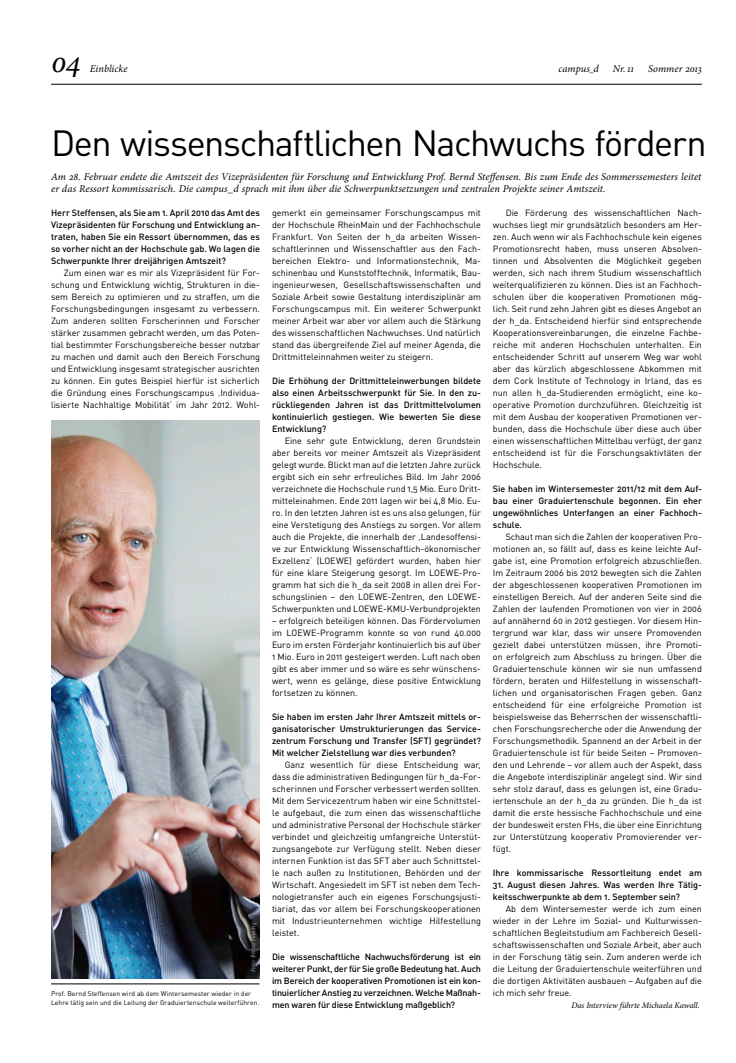
<style>
.page{position:relative;width:736px;height:1063px;background:#fff}
.page>*{position:absolute;margin:0;border:0;box-sizing:border-box;transform-origin:0 0}
.t1{font:36px "DINOT";letter-spacing:-.04em;color:#000}
.t2{font:italic 32px "Minion Pro";color:#000}
.t3{font:italic 10.4px/12px "Minion Pro";letter-spacing:.005em;color:#000}
.t4{font:9px/12px "DINOT";letter-spacing:-.005em;color:#000;text-align:justify}
.t5{font:500 9px/12px "DINOT";letter-spacing:-.005em;color:#000;text-align:justify}
.t6{font:italic 8.5px "Minion Pro";letter-spacing:-.005em;color:#000}
.t7{font:6.8px/9px "DINOT";color:#000}
.t8{font:italic 6px "Minion Pro";letter-spacing:.015em;color:#a9b5cd}
</style>
<div class="page">
<hr style="left:51px;top:84px;width:651px;height:1px;background:#000">
<img style="left:51px;top:420px;width:208px;height:558px">
<hr style="left:51px;top:984px;width:208px;height:1px;background:#000">
<h2 class="t2" style="left:51px;top:40px;width:32px">04</h2>
<p class="t3" style="left:90px;top:63px;width:39px">Einblicke</p>
<p class="t3" style="left:558px;top:63px;width:42px">campus d</p>
<p class="t3" style="left:613px;top:63px;width:23px">Nr.11</p>
<p class="t3" style="left:648px;top:63px;width:55px">Sommer 2013</p>
<h1 class="t1" style="left:51px;top:119px;width:657px">Den wissenschaftlichen Nachwuchs fördern</h1>
<p class="t3" style="left:51px;top:171px;width:652px">Am 28. Februar endete die Amtszeit des Vizepräsidenten für Forschung und Entwicklung Prof. Bernd Steffensen. Bis zum Ende des Sommerssemesters leitet er das Ressort kommissarisch. Die campus_d sprach mit ihm über die Schwerpunktsetzungen und zentralen Projekte seiner Amtszeit.</p>
<p class="t5" style="left:51px;top:206px;width:210px">Herr Steffensen, als Sie am 1. April 2010 das Amt des Vizepräsidenten für Forschung und Entwicklung an&shy;traten, haben Sie ein Ressort übernommen, das es so vorher nicht an der Hochschule gab. Wo lagen die Schwerpunkte Ihrer dreijährigen Amtszeit?</p>
<p class="t4" style="left:51px;top:266px;width:210px;text-indent:13px">Zum einen war es mir als Vizepräsident für For&shy;schung und Entwicklung wichtig, Strukturen in die&shy;sem Bereich zu optimieren und zu straffen, um die Forschungsbedingungen insgesamt zu verbessern.<br>Zum anderen sollten Forscherinnen und Forscher stärker zusammen gebracht werden, um das Poten&shy;tial bestimmter Forschungsbereiche besser nutzbar zu machen und damit auch den Bereich Forschung und Entwicklung insgesamt strategischer ausrichten zu können. Ein gutes Beispiel hierfür ist sicherlich die Gründung eines Forschungscampus ‚Individua&shy;lisierte Nachhaltige Mobilität‘ im Jahr 2012. Wohl-</p>
<p class="t8" style="left:249px;top:972px;width:51px;rotate:-90deg">Foto: Britta Hüning</p>
<p class="t7" style="left:51px;top:989px;width:210px">Prof. Bernd Steffensen wird ab dem Wintersemester wieder in der<br>Lehre tätig sein und die Leitung der Graduiertenschule weiterführen.</p>
<p class="t4" style="left:272px;top:206px;width:210px">gemerkt ein gemeinsamer Forschungscampus mit der Hochschule RheinMain und der Fachhochschule Frankfurt. Von Seiten der h_da arbeiten Wissen&shy;schaftlerinnen und Wissenschaftler aus den Fach&shy;bereichen Elektro- und Informationstechnik, Ma&shy;schinenbau und Kunststofftechnik, Informatik, Bau&shy;ingenieurwesen, Gesellschaftswissenschaften und Soziale Arbeit sowie Gestaltung interdisziplinär am Forschungscampus mit. Ein weiterer Schwerpunkt meiner Arbeit war aber vor allem auch die Stärkung des wissenschaftlichen Nachwuchses. Und natürlich stand das übergreifende Ziel auf meiner Agenda, die Drittmitteleinnahmen weiter zu steigern.</p>
<p class="t5" style="left:272px;top:374px;width:210px">Die Erhöhung der Drittmitteleinwerbungen bildete also einen Arbeitsschwerpunkt für Sie. In den zu&shy;rückliegenden Jahren ist das Drittmittelvolumen kontinuierlich gestiegen. Wie bewerten Sie diese Entwicklung?</p>
<p class="t4" style="left:272px;top:434px;width:210px;text-indent:13px">Eine sehr gute Entwicklung, deren Grundstein aber bereits vor meiner Amtszeit als Vizepräsident gelegt wurde. Blickt man auf die letzten Jahre zurück ergibt sich ein sehr erfreuliches Bild. Im Jahr 2006 verzeichnete die Hochschule rund 1,5 Mio. Euro Dritt&shy;mitteleinahmen. Ende 2011 lagen wir bei 4,8 Mio. Eu&shy;ro. In den letzten Jahren ist es uns also gelungen, für eine Verstetigung des Anstiegs zu sorgen. Vor allem auch die Projekte, die innerhalb der ‚Landesoffensi&shy;ve zur Entwicklung Wissenschaftlich-ökonomischer Exzellenz‘ (LOEWE) gefördert wurden, haben hier für eine klare Steigerung gesorgt. Im LOEWE-Pro&shy;gramm hat sich die h_da seit 2008 in allen drei For&shy;schungslinien – den LOEWE-Zentren, den LOEWE-Schwerpunkten und LOEWE-KMU-Verbundprojekten</p>
<p class="t4" style="left:272px;top:614px;width:210px">– erfolgreich beteiligen können. Das Fördervolumen im LOEWE-Programm konnte so von rund 40.000<br>Euro im ersten Förderjahr kontinuierlich bis auf über 1 Mio. Euro in 2011 gesteigert werden. Luft nach oben gibt es aber immer und so wäre es sehr wünschens&shy;wert, wenn es gelänge, diese positive Entwicklung fortsetzen zu können.</p>
<p class="t5" style="left:272px;top:710px;width:210px">Sie haben im ersten Jahr Ihrer Amtszeit mittels or&shy;ganisatorischer Umstrukturierungen das Service&shy;zentrum Forschung und Transfer (SFT) gegründet?<br>Mit welcher Zielstellung war dies verbunden?</p>
<p class="t4" style="left:272px;top:758px;width:210px;text-indent:13px">Ganz wesentlich für diese Entscheidung war, dass die administrativen Bedingungen für h_da-For&shy;scherinnen und Forscher verbessert werden sollten.<br>Mit dem Servicezentrum haben wir eine Schnittstel&shy;le aufgebaut, die zum einen das wissenschaftliche und administrative Personal der Hochschule stärker verbindet und gleichzeitig umfangreiche Unterstüt&shy;zungsangebote zur Verfügung stellt. Neben dieser internen Funktion ist das SFT aber auch Schnittstel&shy;le nach außen zu Institutionen, Behörden und der Wirtschaft. Angesiedelt im SFT ist neben dem Tech&shy;nologietransfer auch ein eigenes Forschungsjusti&shy;tiariat, das vor allem bei Forschungskooperationen mit Industrieunternehmen wichtige Hilfestellung leistet.</p>
<p class="t5" style="left:272px;top:950px;width:210px">Die wissenschaftliche Nachwuchsförderung ist ein weiterer Punkt, der für Sie große Bedeutung hat. Auch im Bereich der kooperativen Promotionen ist ein kon&shy;tinuierlicher Anstieg zu verzeichnen. Welche Maßnah&shy;men waren für diese Entwicklung maßgeblich?</p>
<p class="t4" style="left:493px;top:206px;width:210px;text-indent:13px">Die Förderung des wissenschaftlichen Nach&shy;wuchses liegt mir grundsätzlich besonders am Her&shy;zen. Auch wenn wir als Fachhochschule kein eigenes Promotionsrecht haben, muss unseren Absolven&shy;tinnen und Absolventen die Möglichkeit gegeben werden, sich nach ihrem Studium wissenschaftlich weiterqualifizieren zu können. Dies ist an Fachhoch&shy;schulen über die kooperativen Promotionen mög&shy;lich. Seit rund zehn Jahren gibt es dieses Angebot an der h_da. Entscheidend hierfür sind entsprechende Kooperationsvereinbarungen, die einzelne Fachbe&shy;reiche mit anderen Hochschulen unterhalten. Ein entscheidender Schritt auf unserem Weg war wohl aber das kürzlich abgeschlossene Abkommen mit dem Cork Institute of Technology in Irland, das es nun allen h_da-Studierenden ermöglicht, eine ko&shy;operative Promotion durchzuführen. Gleichzeitig ist mit dem Ausbau der kooperativen Promotionen ver&shy;bunden, dass die Hochschule über diese auch über einen wissenschaftlichen Mittelbau verfügt, der ganz entscheidend ist für die Forschungsaktivtäten der Hochschule.</p>
<p class="t5" style="left:493px;top:482px;width:210px">Sie haben im Wintersemester 2011/12 mit dem Auf&shy;bau einer Graduiertenschule begonnen. Ein eher ungewöhnliches Unterfangen an einer Fachhoch&shy;schule.</p>
<p class="t4" style="left:493px;top:530px;width:210px;text-indent:13px">Schaut man sich die Zahlen der kooperativen Pro&shy;motionen an, so fällt auf, dass es keine leichte Auf&shy;gabe ist, eine Promotion erfolgreich abzuschließen.<br>Im Zeitraum 2006 bis 2012 bewegten sich die Zahlen der abgeschlossenen kooperativen Promotionen im einstelligen Bereich. Auf der anderen Seite sind die Zahlen der laufenden Promotionen von vier in 2006 auf annähernd 60 in 2012 gestiegen. Vor diesem Hin&shy;tergrund war klar, dass wir unsere Promovenden gezielt dabei unterstützen müssen, ihre Promoti&shy;on erfolgreich zum Abschluss zu bringen. Über die Graduiertenschule können wir sie nun umfassend fördern, beraten und Hilfestellung in wissenschaft&shy;lichen und organisatorischen Fragen geben. Ganz entscheidend für eine erfolgreiche Promotion ist beispielsweise das Beherrschen der wissenschaftli&shy;chen Forschungsrecherche oder die Anwendung der Forschungsmethodik. Spannend an der Arbeit in der Graduiertenschule ist für beide Seiten – Promoven&shy;den und Lehrende – vor allem auch der Aspekt, dass die Angebote interdisziplinär angelegt sind. Wir sind sehr stolz darauf, dass es gelungen ist, eine Gradu&shy;iertenschule an der h_da zu gründen. Die h_da ist damit die erste hessische Fachhochschule und eine der bundesweit ersten FHs, die über eine Einrichtung zur Unterstützung kooperativ Promovierender ver&shy;fügt.</p>
<p class="t5" style="left:493px;top:866px;width:210px">Ihre kommissarische Ressortleitung endet am</p>
<p class="t5" style="left:493px;top:878px;width:210px">31. August diesen Jahres. Was werden Ihre Tätig&shy;keitsschwerpunkte ab dem 1. September sein?</p>
<p class="t4" style="left:493px;top:902px;width:210px;text-indent:13px">Ab dem Wintersemester werde ich zum einen wieder in der Lehre im Sozial- und Kulturwissen&shy;schaftlichen Begleitstudium am Fachbereich Gesell&shy;schaftswissenschaften und Soziale Arbeit, aber auch in der Forschung tätig sein. Zum anderen werde ich die Leitung der Graduiertenschule weiterführen und die dortigen Aktivitäten ausbauen – Aufgaben auf die ich mich sehr freue.</p>
<p class="t6" style="left:571px;top:999px;width:130px">Das Interview führte Michaela Kawall.</p>
</div>
